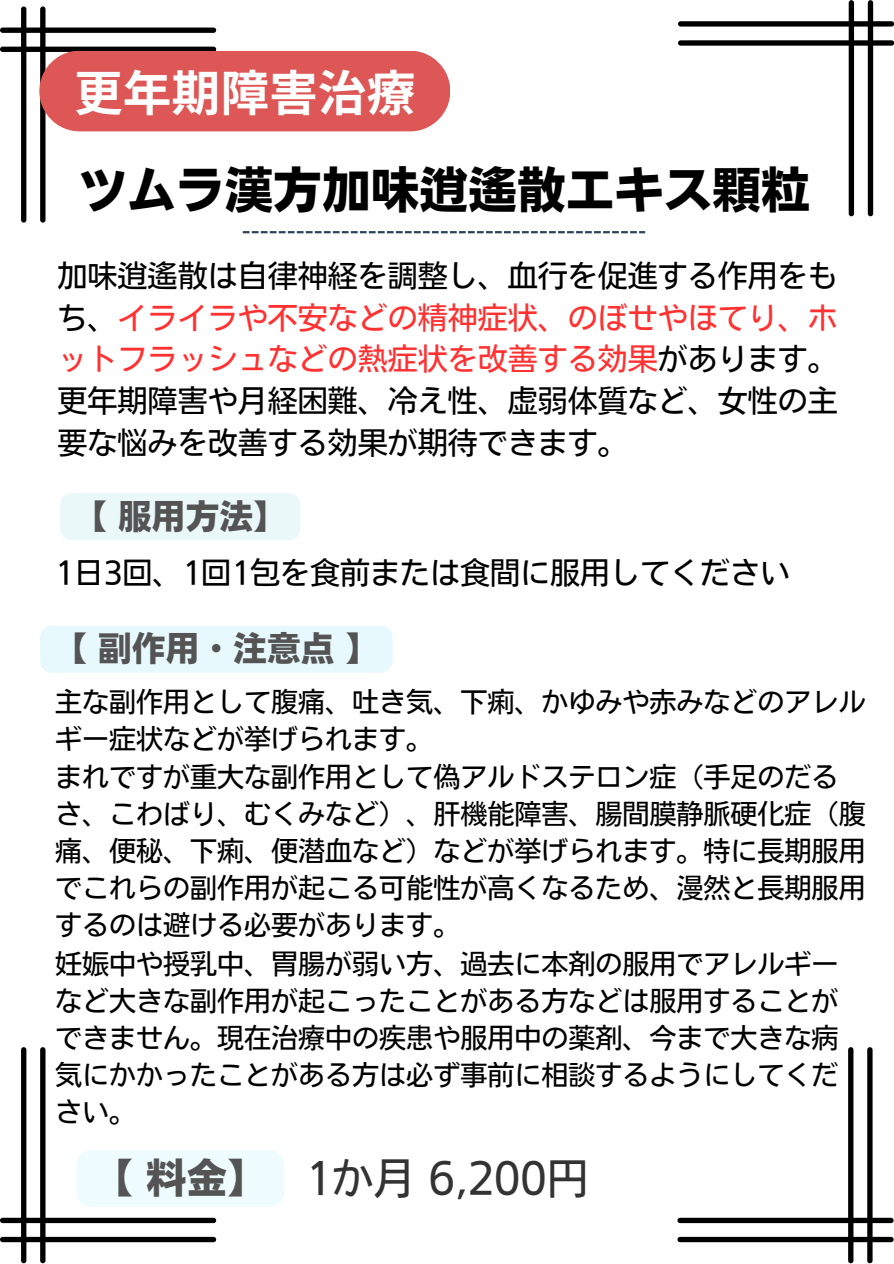
<style>
.page{position:relative;width:894px;height:1264px;background:#fff}
.page>*{position:absolute;margin:0;border:0;box-sizing:border-box;transform-origin:0 0}
.t1{font:48.75px "Nud Motoya Cedar Std W6";color:#000}
.t2{font:700 48.75px "Source Han Sans JP";color:#fff}
.t3{font:42px "Nud Motoya Cedar Std W3";color:#333}
.t4{font:40.5px "Nud Motoya Cedar Std W6";color:#545454}
.t5{font:33.75px "Nud Motoya Cedar Std W6";color:#545454}
.t6{font:30px/41.7px "Nud Motoya Cedar Std W3";color:#ff3131;text-align:justify}
.t7{font:30px/41.7px "Nud Motoya Cedar Std W3";color:#000}
.t8{font:27px/37.2px "Nud Motoya Cedar Std W3";color:#000}
.s1{color:#000}
</style>
<div class="page">
<svg style="left:0;top:1047px;width:216px;height:216px"></svg>
<svg style="left:677px;top:1047px;width:216px;height:216px"></svg>
<svg style="left:678px;top:0;width:215px;height:216px"></svg>
<svg style="left:0;top:6px;width:216px;height:216px"></svg>
<div style="left:39px;top:51px;width:411px;height:80px;background:#dd5756;border-radius:40px"></div>
<svg style="left:243px;top:231px;width:402px;height:2px"></svg>
<div style="left:60px;top:493px;width:240px;height:47px;background:#eaf8fa"></div>
<div style="left:40px;top:625px;width:352px;height:47px;background:#e7f9fd;border-radius:12px"></div>
<div style="left:77px;top:1150px;width:207px;height:56px;background:#eefcff"></div>
<p class="t2" style="left:74px;top:55px;width:343px">更年期障害治療</p>
<p class="t1" style="left:78px;top:165px;width:733px">ツムラ漢方加味逍遙散エキス顆粒</p>
<p class="t6" style="left:58px;top:255px;width:781px"><span class="s1">加味逍遙散は自律神経を調整し、血行を促進する作用をもち、</span>イライラや不安などの精神症状、のぼせやほてり、ホットフラッシュなどの熱症状を改善する効果<span class="s1">があります。</span></p>
<p class="t7" style="left:58px;top:379px;width:781px">更年期障害や月経困難、冷え性、虚弱体質など、女性の主要な悩みを改善する効果が期待できます。</p>
<p class="t5" style="left:74px;top:499px;width:215px">【服用方法】</p>
<p class="t7" style="left:55px;top:552px;width:736px">1日 3回、1回1包を食前または食間に服用してください</p>
<p class="t5" style="left:54px;top:631px;width:327px">【副作用・注意点】</p>
<p class="t8" style="left:55px;top:683px;width:811px">主な副作用として腹痛、吐き気、下痢、かゆみや赤みなどのアレルギー症状などが挙げられます。</p>
<p class="t8" style="left:55px;top:757px;width:811px">まれですが重大な副作用として偽アルドステロン症（手足のだるさ、こわばり、むくみなど）、肝機能障害、腸間膜静脈硬化症（腹痛、便秘、下痢、便潜血など）などが挙げられます。特に長期服用でこれらの副作用が起こる可能性が高くなるため、漫然と長期服用するのは避ける必要があります。</p>
<p class="t8" style="left:55px;top:944px;width:784px;text-align:justify">妊娠中や授乳中、胃腸が弱い方、過去に本剤の服用でアレルギーなど大きな副作用が起こったことがある方などは服用することができません。現在治療中の疾患や服用中の薬剤、今まで大きな病気にかかったことがある方は必ず事前に相談するようにしてください。</p>
<p class="t4" style="left:93px;top:1157px;width:176px">【料金】</p>
<p class="t3" style="left:305px;top:1156px;width:284px">1か月 6,200円</p>
</div>
